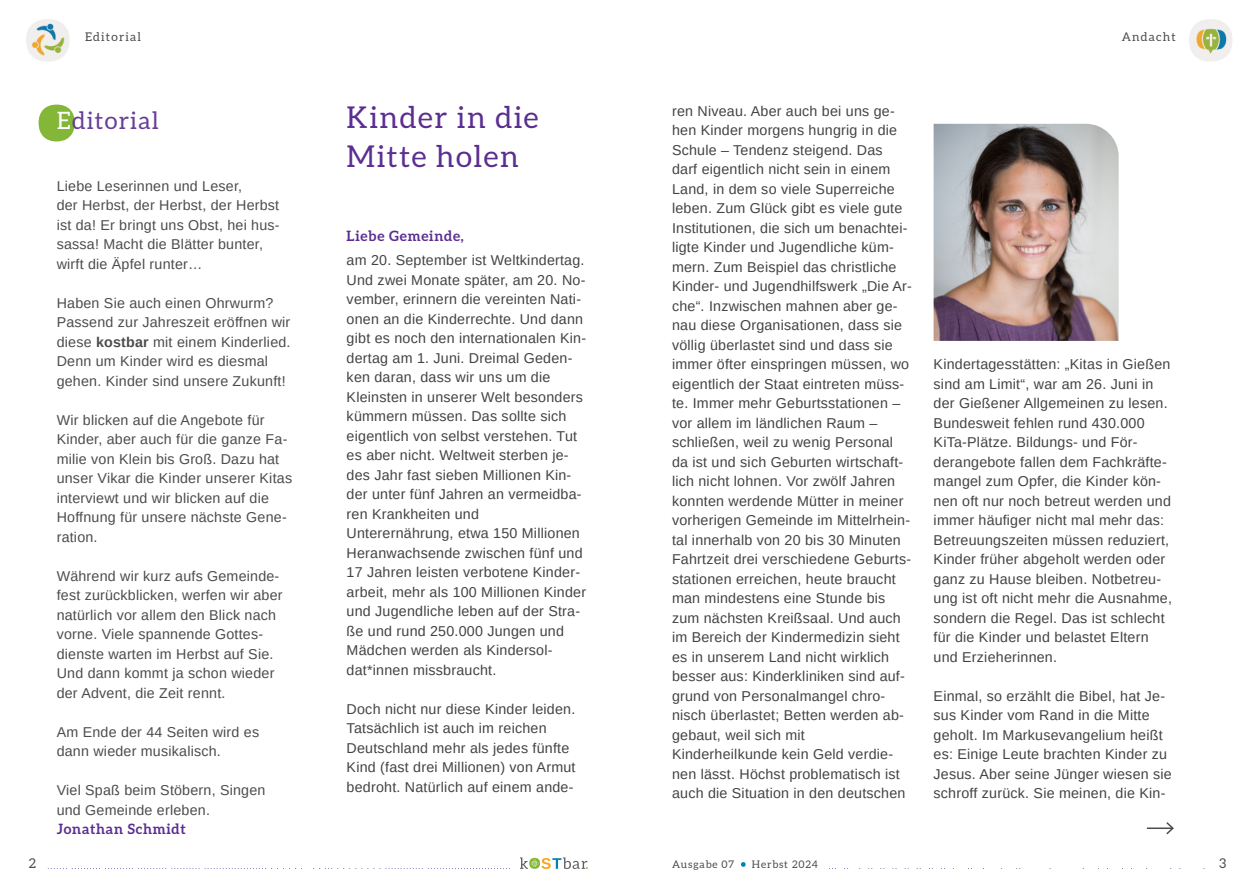
<style>
.page{position:relative;width:1259px;height:893px;background:#fff}
.page>*{position:absolute;margin:0;border:0;box-sizing:border-box;transform-origin:0 0}
.t1{font:30px/39px "Aleo";letter-spacing:.05em;color:#5b2e91}
.t2{font:24px "Aleo";letter-spacing:.05em;color:#673e98}
.t3{font:14.25px/19.5px "Arimo";letter-spacing:.015em;color:#434345}
.t4{font:14.25px/19.5px "Arimo";letter-spacing:.015em;color:#4b4c4d}
.t5{font:700 14.25px "Aleo";letter-spacing:.05em;color:#5b2e91}
.t6{font:13.5px "Aleo";color:#4b4c4d}
.t7{font:12px "Aleo";letter-spacing:.1em;color:#4b4c4d}
.t8{font:10.5px "Aleo";letter-spacing:.08em;color:#4b4c4d}
.s1{color:#fff}
.s2{font-weight:700}
</style>
<div class="page">
<svg style="left:829px;top:868px;width:376px;height:1px"></svg>
<svg style="left:48px;top:868px;width:462px;height:1px"></svg>
<img style="left:1189px;top:19px;width:43px;height:42px">
<img style="left:27px;top:19px;width:42px;height:42px">
<svg style="left:520px;top:857px;width:68px;height:12px"></svg>
<svg style="left:741px;top:862px;width:4px;height:5px"></svg>
<svg style="left:39px;top:105px;width:36px;height:36px"></svg>
<img style="left:933px;top:124px;width:185px;height:217px">
<svg style="left:1166px;top:822px;width:8px;height:13px"></svg>
<hr style="left:1147px;top:827px;width:25px;height:2px;background:#4b4c4d">
<p class="t7" style="left:85px;top:32px;width:57px">Editorial</p>
<p class="t7" style="left:1121px;top:32px;width:56px">Andacht</p>
<h2 class="t2" style="left:57px;top:110px;width:104px"><span class="s1">E</span>ditorial</h2>
<p class="t4" style="left:57px;top:177px;width:224px">Liebe Leserinnen und Leser,<br>der Herbst, der Herbst, der Herbst ist da! Er bringt uns Obst, hei hus&shy;sassa! Macht die Blätter bunter, wirft die Äpfel runter…</p>
<p class="t4" style="left:57px;top:294px;width:235px">Haben Sie auch einen Ohrwurm?<br>Passend zur Jahreszeit eröffnen wir diese <span class="s2">kostbar</span> mit einem Kinderlied.<br>Denn um Kinder wird es diesmal gehen. Kinder sind unsere Zukunft!</p>
<p class="t4" style="left:57px;top:411px;width:237px">Wir blicken auf die Angebote für<br>Kinder, aber auch für die ganze Fa&shy;milie von Klein bis Groß. Dazu hat unser Vikar die Kinder unserer Kitas interviewt und wir blicken auf die<br>Hoffnung für unsere nächste Gene&shy;ration.</p>
<p class="t4" style="left:57px;top:567px;width:227px">Während wir kurz aufs Gemeinde&shy;fest zurückblicken, werfen wir aber natürlich vor allem den Blick nach vorne. Viele spannende Gottes&shy;dienste warten im Herbst auf Sie.<br>Und dann kommt ja schon wieder der Advent, die Zeit rennt.</p>
<p class="t4" style="left:57px;top:723px;width:204px">Am Ende der 44 Seiten wird es dann wieder musikalisch.</p>
<p class="t4" style="left:57px;top:782px;width:210px">Viel Spaß beim Stöbern, Singen und Gemeinde erleben.</p>
<p class="t5" style="left:57px;top:823px;width:131px">Jonathan Schmidt</p>
<h1 class="t1" style="left:347px;top:100px;width:194px">Kinder in die<br>Mitte holen</h1>
<p class="t5" style="left:347px;top:230px;width:119px">Liebe Gemeinde,</p>
<p class="t3" style="left:347px;top:252px;width:241px">am 20. September ist Weltkindertag.<br>Und zwei Monate später, am 20. No&shy;vember, erinnern die vereinten Nati&shy;onen an die Kinderrechte. Und dann gibt es noch den internationalen Kin&shy;dertag am 1. Juni. Dreimal Geden&shy;ken daran, dass wir uns um die Kleinsten in unserer Welt besonders kümmern müssen. Das sollte sich eigentlich von selbst verstehen. Tut es aber nicht. Weltweit sterben je&shy;des Jahr fast sieben Millionen Kin&shy;der unter fünf Jahren an vermeidba&shy;ren Krankheiten und Unterernährung, etwa 150 Millionen Heranwachsende zwischen fünf und 17 Jahren leisten verbotene Kinder&shy;arbeit, mehr als 100 Millionen Kinder und Jugendliche leben auf der Stra&shy;ße und rund 250.000 Jungen und Mädchen werden als Kindersol&shy;dat*innen missbraucht.</p>
<p class="t3" style="left:347px;top:700px;width:230px">Doch nicht nur diese Kinder leiden.<br>Tatsächlich ist auch im reichen Deutschland mehr als jedes fünfte Kind (fast drei Millionen) von Armut bedroht. Natürlich auf einem ande-</p>
<p class="t3" style="left:672px;top:102px;width:241px">ren Niveau. Aber auch bei uns ge&shy;hen Kinder morgens hungrig in die Schule – Tendenz steigend. Das<br>darf eigentlich nicht sein in einem Land, in dem so viele Superreiche leben. Zum Glück gibt es viele gute Institutionen, die sich um benachtei&shy;ligte Kinder und Jugendliche küm&shy;mern. Zum Beispiel das christliche Kinder- und Jugendhilfswerk „Die Ar&shy;che“. Inzwischen mahnen aber ge&shy;nau diese Organisationen, dass sie völlig überlastet sind und dass sie immer öfter einspringen müssen, wo eigentlich der Staat eintreten müss&shy;te. Immer mehr Geburtsstationen – vor allem im ländlichen Raum – schließen, weil zu wenig Personal da ist und sich Geburten wirtschaft&shy;lich nicht lohnen. Vor zwölf Jahren konnten werdende Mütter in meiner vorherigen Gemeinde im Mittelrhein&shy;tal innerhalb von 20 bis 30 Minuten Fahrtzeit drei verschiedene Geburts&shy;stationen erreichen, heute braucht man mindestens eine Stunde bis zum nächsten Kreißsaal. Und auch im Bereich der Kindermedizin sieht es in unserem Land nicht wirklich besser aus: Kinderkliniken sind auf&shy;grund von Personalmangel chro&shy;nisch überlastet; Betten werden ab&shy;gebaut, weil sich mit Kinderheilkunde kein Geld verdie&shy;nen lässt. Höchst problematisch ist auch die Situation in den deutschen</p>
<p class="t3" style="left:933px;top:356px;width:240px">Kindertagesstätten: „Kitas in Gießen sind am Limit“, war am 26. Juni in der Gießener Allgemeinen zu lesen.<br>Bundesweit fehlen rund 430.000<br>KiTa-Plätze. Bildungs- und För&shy;derangebote fallen dem Fachkräfte&shy;mangel zum Opfer, die Kinder kön&shy;nen oft nur noch betreut werden und immer häufiger nicht mal mehr das:<br>Betreuungszeiten müssen reduziert, Kinder früher abgeholt werden oder ganz zu Hause bleiben. Notbetreu&shy;ung ist oft nicht mehr die Ausnahme, sondern die Regel. Das ist schlecht für die Kinder und belastet Eltern und Erzieherinnen.</p>
<p class="t3" style="left:933px;top:687px;width:240px">Einmal, so erzählt die Bibel, hat Je&shy;sus Kinder vom Rand in die Mitte geholt. Im Markusevangelium heißt es: Einige Leute brachten Kinder zu Jesus. Aber seine Jünger wiesen sie schroff zurück. Sie meinen, die Kin-</p>
<p class="t6" style="left:29px;top:857px;width:9px">2</p>
<p class="t8" style="left:672px;top:859px;width:64px">Ausgabe 07</p>
<p class="t8" style="left:752px;top:859px;width:68px">Herbst 2024</p>
<p class="t6" style="left:1219px;top:857px;width:9px">3</p>
</div>
